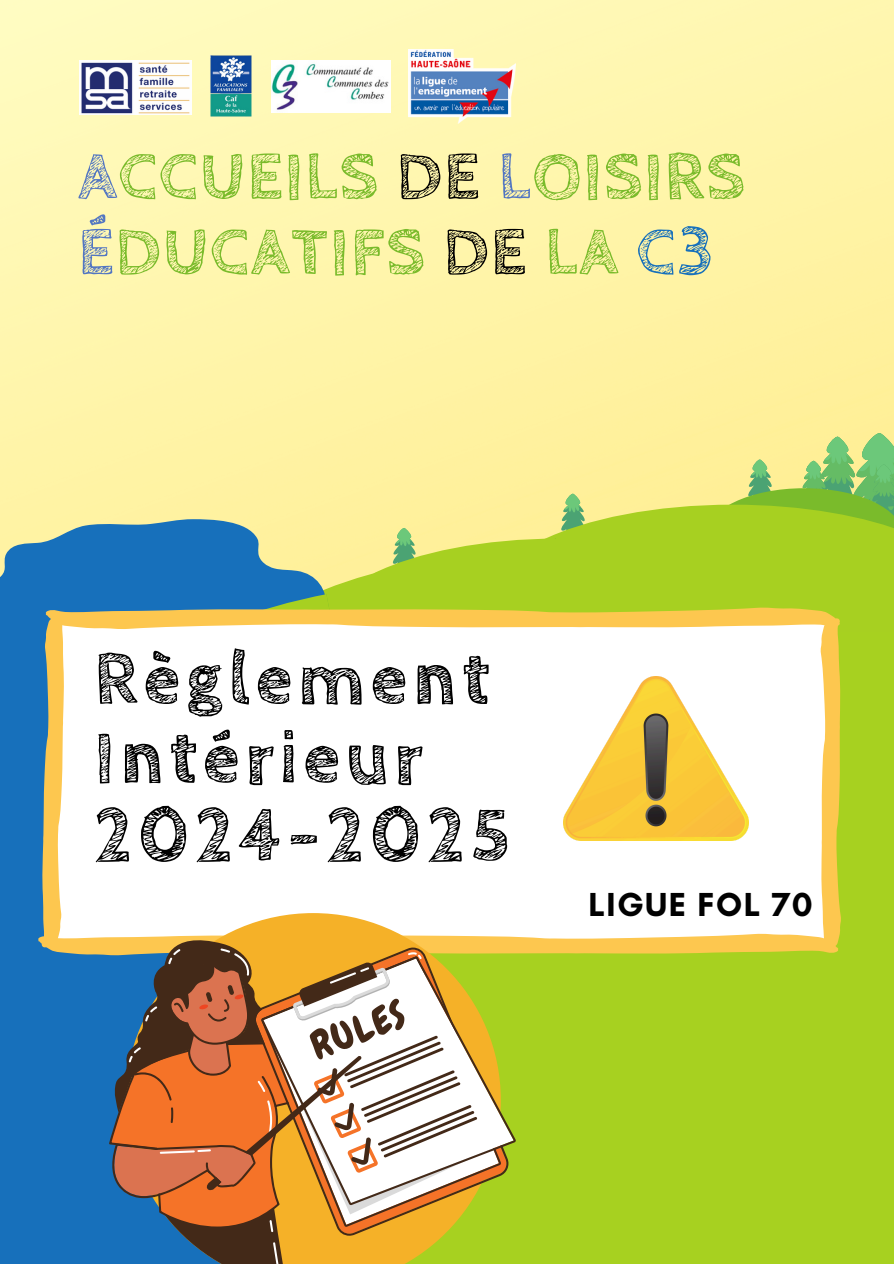
<style>
.page{position:relative;width:894px;height:1264px;background:#fff}
.page>*{position:absolute;margin:0;border:0;box-sizing:border-box;transform-origin:0 0}
.t1{font:700 75.45px/78.8px "Cabin Sketch";letter-spacing:.07em;color:#010101}
.t2{font:700 69.15px/75.3px "Cabin Sketch";letter-spacing:.02em;color:#7abb2b}
.t3{font:700 33.9px "Glacial Indifference";letter-spacing:.045em;color:#010101}
.s1{color:#5376c1}
.s2{color:#000}
.s3{color:#1770bb}
</style>
<div class="page">
<svg style="left:705px;top:431px;width:188px;height:73px;background:#bed97e"></svg>
<svg style="left:585px;top:504px;width:308px;height:127px;background:#a8d025"></svg>
<svg style="left:0;top:510px;width:194px;height:120px;background:#478bb5"></svg>
<svg style="left:194px;top:493px;width:391px;height:114px;background:#b8cf78"></svg>
<img style="left:408px;top:49px;width:107px;height:75px">
<img style="left:271px;top:60px;width:118px;height:53px">
<img style="left:210px;top:56px;width:42px;height:61px">
<img style="left:81px;top:62px;width:109px;height:52px">
<div style="left:0;top:630px;width:237px;height:633px;background:#1770bb"></div>
<div style="left:229px;top:631px;width:664px;height:632px;background:#a7d120"></div>
<svg style="left:38px;top:607px;width:802px;height:348px;background:#faf5e4"></svg>
<svg style="left:125px;top:913px;width:375px;height:34px;background:#fce9c3"></svg>
<svg style="left:477px;top:1009px;width:38px;height:183px"></svg>
<svg style="left:107px;top:928px;width:370px;height:335px;background:#bd976d"></svg>
<img style="left:563px;top:676px;width:185px;height:164px">
<p class="t2" style="left:78px;top:141px;width:668px"><span class="s1">A</span>CCUEILS <span class="s2">DE</span> <span class="s1">L</span>OISIRS<br><span class="s1">É</span>DUCATIFS <span class="s2">DE</span> LA <span class="s3">C3</span></p>
<p class="t1" style="left:94px;top:641px;width:417px">Règlement<br>Intérieur<br>2024-2025</p>
<p class="t3" style="left:588px;top:883px;width:226px">LIGUE FOL 70</p>
</div>
